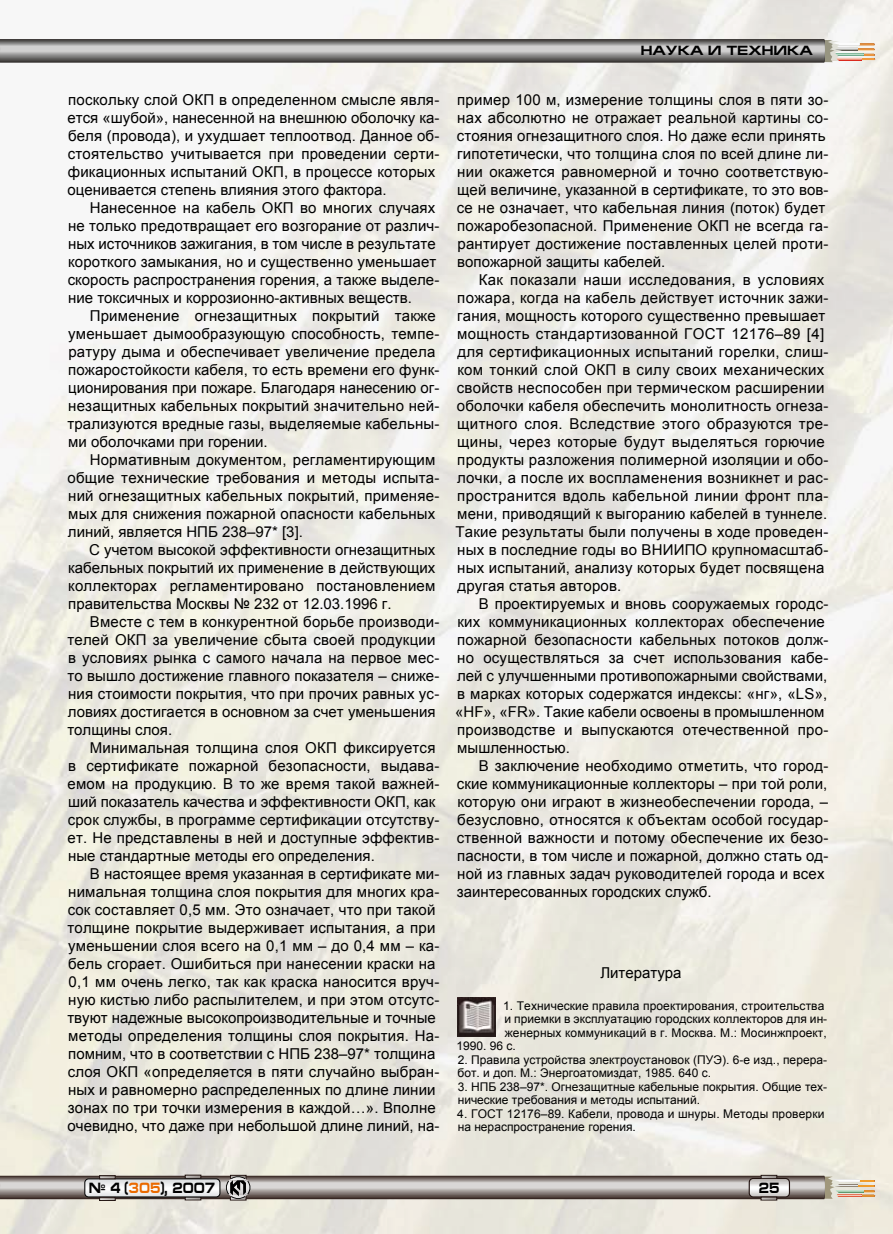
<style>
.page{position:relative;width:893px;height:1234px;background:#fff}
.page>*{position:absolute;margin:0;border:0;box-sizing:border-box;transform-origin:0 0}
.t1{font:15px/18px "Arial";letter-spacing:.015em;color:#000}
.t2{font:700 15px "Europe Ext";color:#000;scale:.8 1}
.t3{font:700 13.5px "Europe Ext";color:#000}
.t4{font:12px/13.5px "Arial";letter-spacing:.005em;color:#000}
.s1{color:#ea6a00}
</style>
<div class="page">
<img style="left:0;top:0;width:893px;height:1233px">
<svg style="left:0;top:39px;width:875px;height:24px;background:#92908e"></svg>
<svg style="left:0;top:1174px;width:875px;height:26px;background:#a59e99"></svg>
<img style="left:457px;top:997px;width:38px;height:38px">
<p class="t1" style="left:68px;top:90px;width:373px">поскольку слой ОКП в определенном смысле явля&shy;ется «шубой», нанесенной на внешнюю оболочку ка&shy;беля (провода), и ухудшает теплоотвод. Данное об&shy;стоятельство учитывается при проведении серти&shy;фикационных испытаний ОКП, в процессе которых оценивается степень влияния этого фактора.</p>
<p class="t1" style="left:68px;top:198px;width:373px;text-indent:22px">Нанесенное на кабель ОКП во многих случаях не только предотвращает его возгорание от различ&shy;ных источников зажигания, в том числе в результате короткого замыкания, но и существенно уменьшает скорость распространения горения, а также выделе&shy;ние токсичных и коррозионно-активных веществ.</p>
<p class="t1" style="left:67px;top:306px;width:373px;text-indent:22px">Применение огнезащитных покрытий также уменьшает дымообразующую способность, темпе&shy;ратуру дыма и обеспечивает увеличение предела пожаростойкости кабеля, то есть времени его функ&shy;ционирования при пожаре. Благодаря нанесению ог&shy;незащитных кабельных покрытий значительно ней&shy;трализуются вредные газы, выделяемые кабельны&shy;ми оболочками при горении.</p>
<p class="t1" style="left:68px;top:450px;width:373px;text-indent:22px">Нормативным документом, регламентирующим общие технические требования и методы испыта&shy;ний огнезащитных кабельных покрытий, применяе&shy;мых для снижения пожарной опасности кабельных линий, является НПБ 238–97* [3].</p>
<p class="t1" style="left:68px;top:540px;width:369px;text-align:justify;text-indent:21px">С учетом высокой эффективности огнезащитных кабельных покрытий их применение в действующих коллекторах регламентировано постановлением правительства Москвы № 232 от 12.03.1996 г.</p>
<p class="t1" style="left:67px;top:612px;width:373px;text-indent:22px">Вместе с тем в конкурентной борьбе производи&shy;телей ОКП за увеличение сбыта своей продукции в условиях рынка с самого начала на первое мес&shy;то вышло достижение главного показателя – сниже&shy;ния стоимости покрытия, что при прочих равных ус&shy;ловиях достигается в основном за счет уменьшения толщины слоя.</p>
<p class="t1" style="left:68px;top:738px;width:373px;text-indent:22px">Минимальная толщина слоя ОКП фиксируется в сертификате пожарной безопасности, выдава&shy;емом на продукцию. В то же время такой важней&shy;ший показатель качества и эффективности ОКП, как срок службы, в программе сертификации отсутству&shy;ет. Не представлены в ней и доступные эффектив&shy;ные стандартные методы его определения.</p>
<p class="t1" style="left:67px;top:864px;width:373px;text-indent:22px">В настоящее время указанная в сертификате ми&shy;нимальная толщина слоя покрытия для многих кра&shy;сок составляет 0,5 мм. Это означает, что при такой толщине покрытие выдерживает испытания, а при уменьшении слоя всего на 0,1 мм – до 0,4 мм – ка&shy;бель сгорает. Ошибиться при нанесении краски на 0,1 мм очень легко, так как краска наносится вруч&shy;ную кистью либо распылителем, и при этом отсутс&shy;твуют надежные высокопроизводительные и точные методы определения толщины слоя покрытия. На&shy;помним, что в соответствии с НПБ 238–97* толщина слоя ОКП «определяется в пяти случайно выбран&shy;ных и равномерно распределенных по длине линии зонах по три точки измерения в каждой…». Вполне очевидно, что даже при небольшой длине линий, на-</p>
<p class="t3" style="left:641px;top:43px;width:173px">НАУКА И ТЕХНИКА</p>
<p class="t1" style="left:457px;top:90px;width:373px">пример 100 м, измерение толщины слоя в пяти зо&shy;нах абсолютно не отражает реальной картины со&shy;стояния огнезащитного слоя. Но даже если принять гипотетически, что толщина слоя по всей длине ли&shy;нии окажется равномерной и точно соответствую&shy;щей величине, указанной в сертификате, то это вов&shy;се не означает, что кабельная линия (поток) будет пожаробезопасной. Применение ОКП не всегда га&shy;рантирует достижение поставленных целей проти&shy;вопожарной защиты кабелей.</p>
<p class="t1" style="left:455px;top:270px;width:374px;text-indent:23px">Как показали наши исследования, в условиях пожара, когда на кабель действует источник зажи&shy;гания, мощность которого существенно превышает мощность стандартизованной ГОСТ 12176–89 [4] для сертификационных испытаний горелки, слиш&shy;ком тонкий слой ОКП в силу своих механических свойств неспособен при термическом расширении оболочки кабеля обеспечить монолитность огнеза&shy;щитного слоя. Вследствие этого образуются тре&shy;щины, через которые будут выделяться горючие продукты разложения полимерной изоляции и обо&shy;лочки, а после их воспламенения возникнет и рас&shy;пространится вдоль кабельной линии фронт пла&shy;мени, приводящий к выгоранию кабелей в туннеле.<br>Такие результаты были получены в ходе проведен&shy;ных в последние годы во ВНИИПО крупномасштаб&shy;ных испытаний, анализу которых будет посвящена другая статья авторов.</p>
<p class="t1" style="left:455px;top:594px;width:375px;text-indent:24px">В проектируемых и вновь сооружаемых городс&shy;ких коммуникационных коллекторах обеспечение пожарной безопасности кабельных потоков долж&shy;но осуществляться за счет использования кабе&shy;лей с улучшенными противопожарными свойствами, в марках которых содержатся индексы: «нг», «LS», «HF», «FR». Такие кабели освоены в промышленном производстве и выпускаются отечественной про&shy;мышленностью.</p>
<p class="t1" style="left:457px;top:756px;width:373px;text-indent:22px">В заключение необходимо отметить, что город&shy;ские коммуникационные коллекторы – при той роли, которую они играют в жизнеобеспечении города, – безусловно, относятся к объектам особой государ&shy;ственной важности и потому обеспечение их безо&shy;пасности, в том числе и пожарной, должно стать од&shy;ной из главных задач руководителей города и всех заинтересованных городских служб.</p>
<p class="t1" style="left:600px;top:963px;width:83px">Литература</p>
<p class="t4" style="left:503px;top:998px;width:323px">1. Технические правила проектирования, строительства</p>
<p class="t4" style="left:504px;top:1012px;width:324px">и приемки в эксплуатацию городских коллекторов для ин-</p>
<p class="t4" style="left:505px;top:1025px;width:324px">женерных коммуникаций в г. Москва. М.: Мосинжпроект,</p>
<p class="t4" style="left:456px;top:1039px;width:61px">1990. 96 с.</p>
<p class="t4" style="left:458px;top:1052px;width:371px">2. Правила устройства электроустановок (ПУЭ). 6-е изд., перера&shy;бот. и доп. М.: Энергоатомиздат, 1985. 640 с.</p>
<p class="t4" style="left:458px;top:1079px;width:371px">3. НПБ 238–97*. Огнезащитные кабельные покрытия. Общие тех&shy;нические требования и методы испытаний.</p>
<p class="t4" style="left:457px;top:1106px;width:369px">4. ГОСТ 12176–89. Кабели, провода и шнуры. Методы проверки на нераспространение горения.</p>
<p class="t2" style="left:89px;top:1179px;width:159px">№ 4 (<span class="s1">305</span>), 2007</p>
<p class="t2" style="left:759px;top:1179px;width:27px">25</p>
</div>
